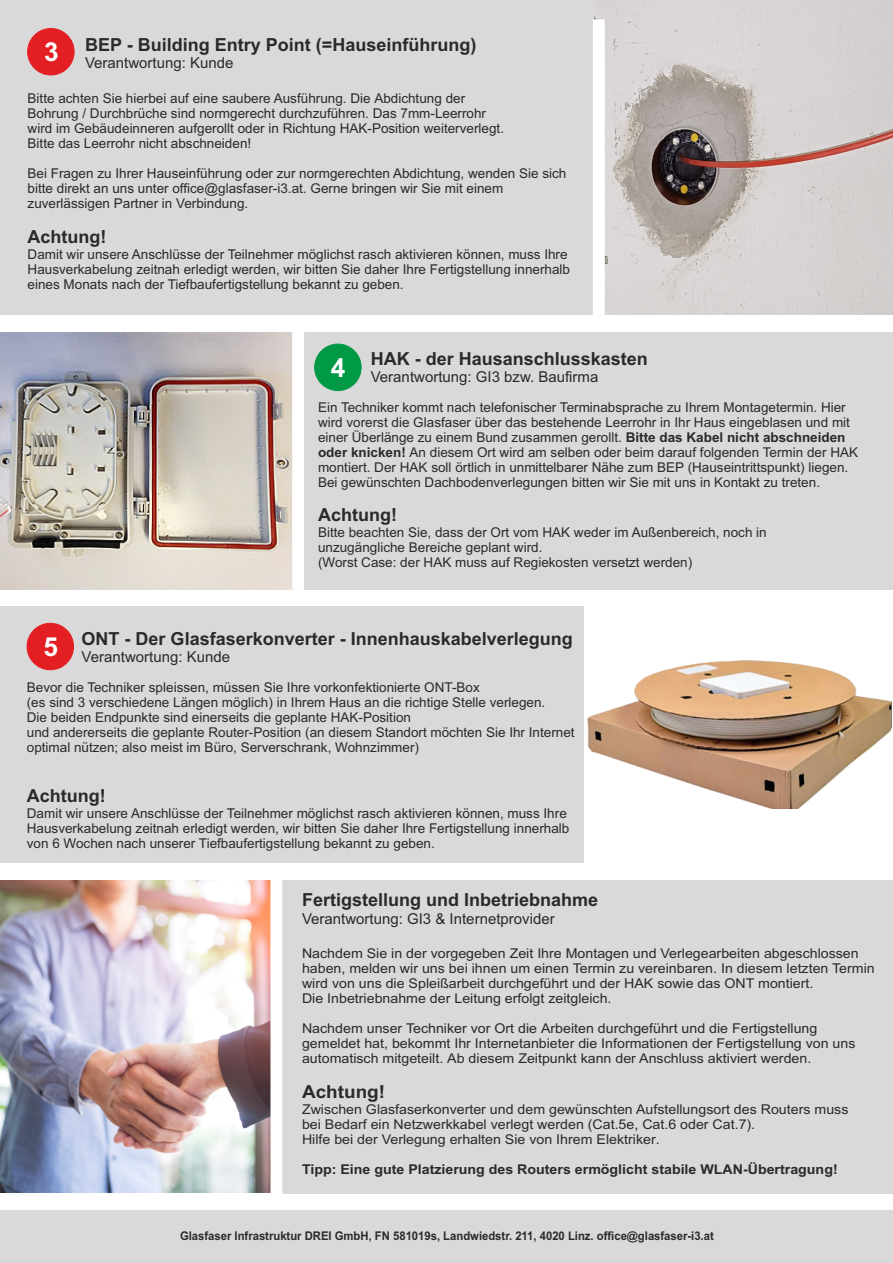
<style>
.page{position:relative;width:893px;height:1263px;background:#fff}
.page>*{position:absolute;margin:0;border:0;box-sizing:border-box;transform-origin:0 0}
.t1{font:700 26.25px "Arial";color:#fff}
.t2{font:700 18px "Arial";color:#2b2929}
.t3{font:700 18px "Arial";color:#2b2929;scale:1.05 1}
.t4{font:15px "Arial";color:#2b2929}
.t5{font:13.5px/15.1px "Arial";color:#2b2929}
.t6{font:13.5px/15.1px "Arial";color:#2b2929;scale:1.05 1}
.t7{font:700 13.5px "Arial";color:#2b2929;scale:1.05 1}
.t8{font:700 12px "Arial";color:#2b2929;scale:.94 1}
.s1{font-size:26.25px;color:#fff}
.s2{font-weight:700}
</style>
<div class="page">
<img style="left:0;top:880px;width:270px;height:312px">
<div style="left:276px;top:880px;width:617px;height:314px;background:#d9d9d9"></div>
<img style="left:593px;top:0;width:300px;height:315px">
<div style="left:0;top:607px;width:583px;height:256px;background:#d9d9d9"></div>
<div style="left:0;top:0;width:593px;height:315px;background:#d9d9d9"></div>
<div style="left:27px;top:28px;width:48px;height:47px;background:#e31f24;border:1px solid #e31f24;border-radius:50%"></div>
<div style="left:304px;top:332px;width:589px;height:257px;background:#d9d9d9"></div>
<div style="left:314px;top:344px;width:48px;height:47px;background:#009945;border:1px solid #009945;border-radius:50%"></div>
<img style="left:0;top:332px;width:292px;height:257px">
<div style="left:27px;top:623px;width:47px;height:47px;background:#e31f24;border:1px solid #e31f24;border-radius:50%"></div>
<svg style="left:593px;top:19px;width:12px;height:296px"></svg>
<div style="left:0;top:1210px;width:893px;height:53px;background:#d9d9d9"></div>
<img style="left:587px;top:660px;width:305px;height:148px">
<svg style="left:270px;top:880px;width:13px;height:314px"></svg>
<svg style="left:292px;top:332px;width:5px;height:258px"></svg>
<h2 class="t2" style="left:44px;top:38px;width:434px"><span class="s1">3</span> BEP - Building Entry Point (=Hauseinführung)</h2>
<p class="t4" style="left:85px;top:57px;width:150px">Verantwortung: Kunde</p>
<p class="t5" style="left:28px;top:92px;width:478px">Bitte achten Sie hierbei auf eine saubere Ausführung. Die Abdichtung der Bohrung / Durchbrüche sind normgerecht durchzuführen. Das 7mm-Leerrohr wird im Gebäudeinneren aufgerollt oder in Richtung HAK-Position weiterverlegt.<br>Bitte das Leerrohr nicht abschneiden!</p>
<p class="t5" style="left:28px;top:167px;width:540px">Bei Fragen zu Ihrer Hauseinführung oder zur normgerechten Abdichtung, wenden Sie sich bitte direkt an uns unter office@glasfaser-i3.at. Gerne bringen wir Sie mit einem zuverlässigen Partner in Verbindung.</p>
<h2 class="t2" style="left:28px;top:229px;width:80px">Achtung!</h2>
<p class="t5" style="left:28px;top:247px;width:544px">Damit wir unsere Anschlüsse der Teilnehmer möglichst rasch aktivieren können, muss Ihre<br>Hausverkabelung zeitnah erledigt werden, wir bitten Sie daher Ihre Fertigstellung innerhalb eines Monats nach der Tiefbaufertigstellung bekannt zu geben.</p>
<h1 class="t1" style="left:331px;top:358px;width:16px">4</h1>
<h2 class="t2" style="left:371px;top:351px;width:279px">HAK - der Hausanschlusskasten</h2>
<p class="t4" style="left:371px;top:371px;width:229px">Verantwortung: GI3 bzw. Baufirma</p>
<p class="t5" style="left:318px;top:400px;width:541px">Ein Techniker kommt nach telefonischer Terminabsprache zu Ihrem Montagetermin. Hier wird vorerst die Glasfaser über das bestehende Leerrohr in Ihr Haus eingeblasen und mit einer Überlänge zu einem Bund zusammen gerollt. <span class="s2">Bitte das Kabel nicht abschneiden oder knicken!</span> An diesem Ort wird am selben oder beim darauf folgenden Termin der HAK montiert. Der HAK soll örtlich in unmittelbarer Nähe zum BEP (Hauseintrittspunkt) liegen.<br>Bei gewünschten Dachbodenverlegungen bitten wir Sie mit uns in Kontakt zu treten.</p>
<h2 class="t2" style="left:318px;top:508px;width:80px">Achtung!</h2>
<p class="t5" style="left:318px;top:526px;width:450px">Bitte beachten Sie, dass der Ort vom HAK weder im Außenbereich, noch in unzugängliche Bereiche geplant wird.<br>(Worst Case: der HAK muss auf Regiekosten versetzt werden)</p>
<h2 class="t2" style="left:82px;top:631px;width:493px">ONT - Der Glasfaserkonverter - Innenhauskabelverlegung</h2>
<p class="t4" style="left:82px;top:651px;width:150px">Verantwortung: Kunde</p>
<h1 class="t1" style="left:43px;top:636px;width:16px">5</h1>
<p class="t5" style="left:27px;top:681px;width:549px">Bevor die Techniker spleissen, müssen Sie Ihre vorkonfektionierte ONT-Box<br>(es sind 3 verschiedene Längen möglich) in Ihrem Haus an die richtige Stelle verlegen.<br>Die beiden Endpunkte sind einerseits die geplante HAK-Position<br>und andererseits die geplante Router-Position (an diesem Standort möchten Sie Ihr Internet optimal nützen; also meist im Büro, Serverschrank, Wohnzimmer)</p>
<h2 class="t2" style="left:27px;top:788px;width:80px">Achtung!</h2>
<p class="t5" style="left:27px;top:806px;width:544px">Damit wir unsere Anschlüsse der Teilnehmer möglichst rasch aktivieren können, muss Ihre<br>Hausverkabelung zeitnah erledigt werden, wir bitten Sie daher Ihre Fertigstellung innerhalb von 6 Wochen nach unserer Tiefbaufertigstellung bekannt zu geben.</p>
<h2 class="t2" style="left:302px;top:893px;width:298px">Fertigstellung und Inbetriebnahme</h2>
<p class="t4" style="left:302px;top:913px;width:254px">Verantwortung: GI3 &amp; Internetprovider</p>
<p class="t6" style="left:302px;top:947px;width:547px">Nachdem Sie in der vorgegeben Zeit Ihre Montagen und Verlegearbeiten abgeschlossen haben, melden wir uns bei ihnen um einen Termin zu vereinbaren. In diesem letzten Termin wird von uns die Spleißarbeit durchgeführt und der HAK sowie das ONT montiert.<br>Die Inbetriebnahme der Leitung erfolgt zeitgleich.</p>
<p class="t6" style="left:302px;top:1022px;width:529px">Nachdem unser Techniker vor Ort die Arbeiten durchgeführt und die Fertigstellung gemeldet hat, bekommt Ihr Internetanbieter die Informationen der Fertigstellung von uns automatisch mitgeteilt. Ab diesem Zeitpunkt kann der Anschluss aktiviert werden.</p>
<h2 class="t3" style="left:302px;top:1084px;width:81px">Achtung!</h2>
<p class="t6" style="left:302px;top:1103px;width:522px">Zwischen Glasfaserkonverter und dem gewünschten Aufstellungsort des Routers muss bei Bedarf ein Netzwerkkabel verlegt werden (Cat.5e, Cat.6 oder Cat.7).<br>Hilfe bei der Verlegung erhalten Sie von Ihrem Elektriker.</p>
<p class="t7" style="left:302px;top:1164px;width:512px">Tipp: Eine gute Platzierung des Routers ermöglicht stabile WLAN-Übertragung!</p>
<p class="t8" style="left:180px;top:1231px;width:569px">Glasfaser Infrastruktur DREI GmbH, FN 581019s, Landwiedstr. 211, 4020 Linz. office@glasfaser-i3.at</p>
</div>
